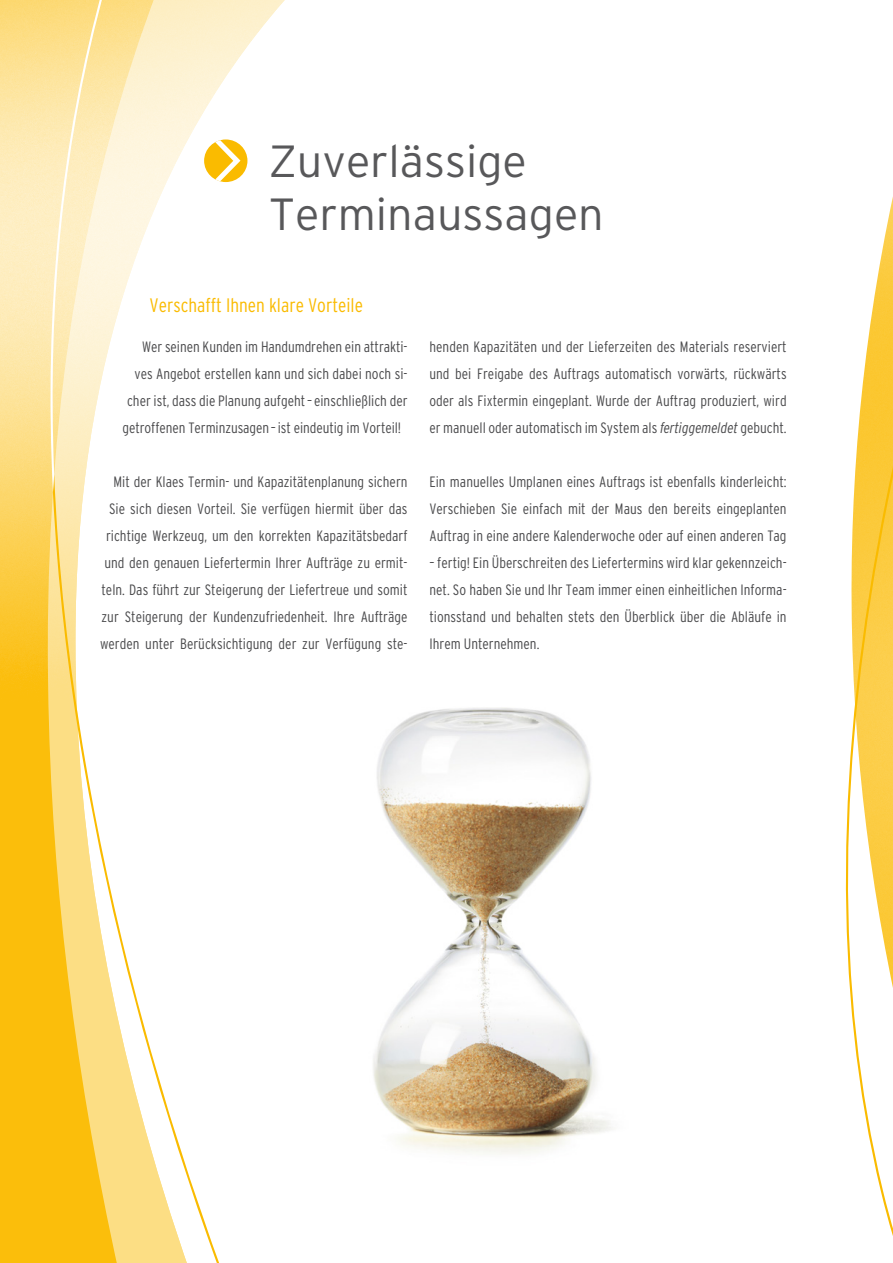
<style>
.page{position:relative;width:893px;height:1263px;background:#fff}
.page>*{position:absolute;margin:0;border:0;box-sizing:border-box;transform-origin:0 0}
.t1{font:300 45px/52.5px "Interstate";color:#58585a}
.t2{font:300 condensed 19.5px "Interstate";color:#fabb00}
.t3{font:300 condensed 15px/27px "Interstate";color:#4b4b4d;text-align:justify}
.s1{font-style:italic}
</style>
<div class="page">
<img style="left:0;top:0;width:48px;height:1263px">
<svg style="left:48px;top:0;width:237px;height:1263px"></svg>
<svg style="left:53px;top:474px;width:171px;height:789px"></svg>
<svg style="left:44px;top:0;width:61px;height:492px"></svg>
<svg style="left:845px;top:197px;width:48px;height:1039px"></svg>
<div style="left:204px;top:139px;width:43px;height:43px;background:#fabb00;border-radius:50%"></div>
<svg style="left:215px;top:140px;width:25px;height:41px"></svg>
<img style="left:373px;top:707px;width:239px;height:448px">
<h1 class="t1" style="left:269px;top:135px;width:337px">Zuverlässige<br>Terminaussagen</h1>
<h2 class="t2" style="left:150px;top:294px;width:215px">Verschafft Ihnen klare Vorteile</h2>
<p class="t3" style="left:142px;top:333px;width:267px">Wer seinen Kunden im Handumdrehen ein attrakti-</p>
<p class="t3" style="left:135px;top:360px;width:275px">ves Angebot erstellen kann und sich dabei noch si-</p>
<p class="t3" style="left:127px;top:387px;width:282px">cher ist, dass die Planung aufgeht– einschließlich der</p>
<p class="t3" style="left:123px;top:414px;width:280px">getroffenen Terminzusagen –ist eindeutig im Vorteil!</p>
<p class="t3" style="left:100px;top:468px;width:309px;text-align:right">Mit der Klaes Termin- und Kapazitätenplanung sichern Sie sich diesen Vorteil. Sie verfügen hiermit über das richtige Werkzeug, um den korrekten Kapazitätsbedarf und den genauen Liefertermin Ihrer Aufträge zu ermit&shy;teln. Das führt zur Steigerung der Liefertreue und somit zur Steigerung der Kundenzufriedenheit. Ihre Aufträge werden unter Berücksichtigung der zur Verfügung ste-</p>
<p class="t3" style="left:429px;top:333px;width:359px">henden Kapazitäten und der Lieferzeiten des Materials reserviert und bei Freigabe des Auftrags automatisch vorwärts, rückwärts oder als Fixtermin eingeplant. Wurde der Auftrag produziert, wird er manuell oder automatisch im System als <span class="s1">fertiggemeldet</span> gebucht.</p>
<p class="t3" style="left:429px;top:468px;width:359px">Ein manuelles Umplanen eines Auftrags ist ebenfalls kinderleicht:<br>Verschieben Sie einfach mit der Maus den bereits eingeplanten Auftrag in eine andere Kalenderwoche oder auf einen anderen Tag</p>
<p class="t3" style="left:429px;top:549px;width:359px">– fertig! Ein Überschreiten des Liefertermins wird klar gekennzeich&shy;net. So haben Sie und Ihr Team immer einen einheitlichen Informa&shy;tionsstand und behalten stets den Überblick über die Abläufe in Ihrem Unternehmen.</p>
</div>
